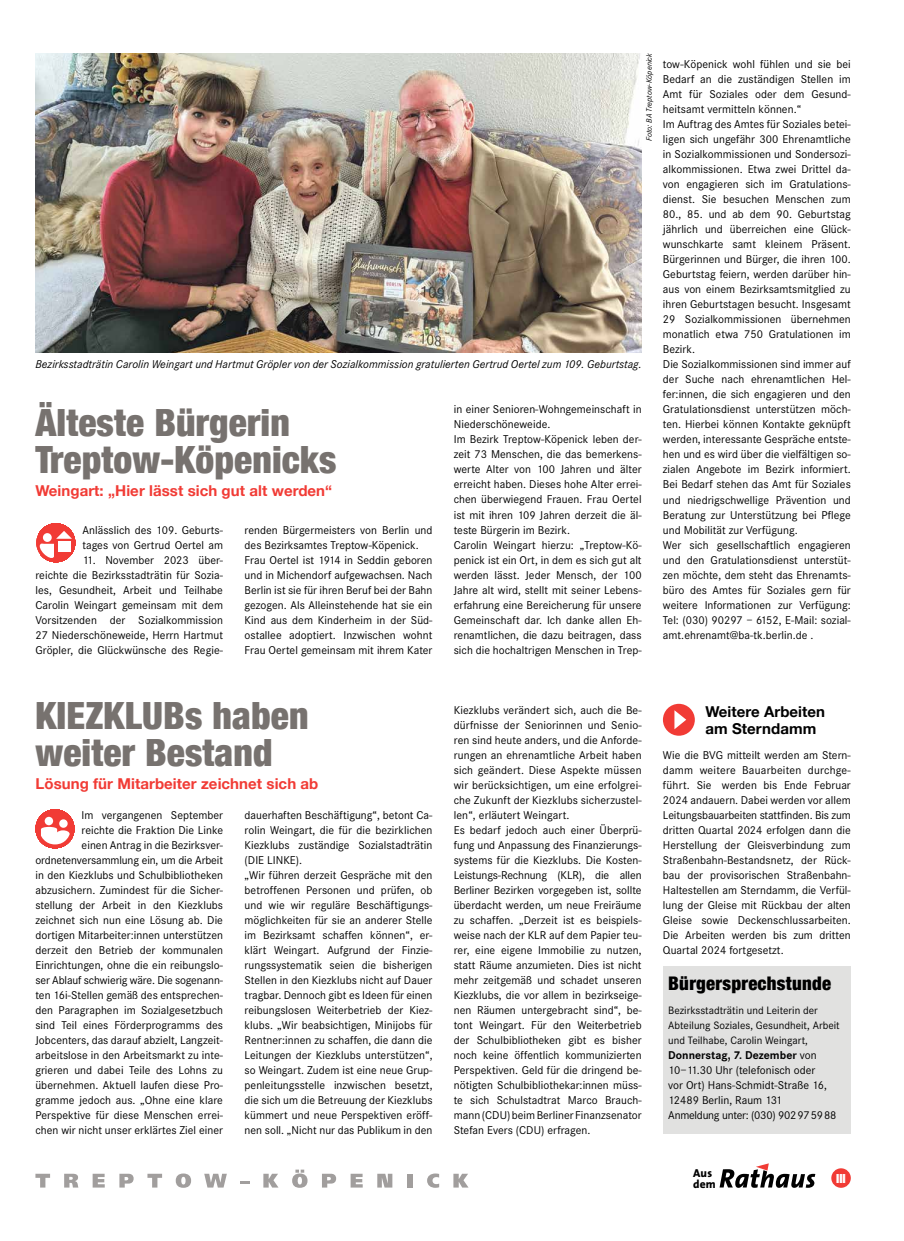
<style>
.page{position:relative;width:904px;height:1241px;background:#fff}
.page>*{position:absolute;margin:0;border:0;box-sizing:border-box;transform-origin:0 0}
.t1{font:900 condensed 37.5px/37.5px "Helvetica Neue";letter-spacing:.005em;color:#77726f}
.t2{font:900 condensed 18.75px "Helvetica Neue";letter-spacing:.015em;color:#000}
.t3{font:700 15px "Helvetica Neue";letter-spacing:.005em;color:#f13b35}
.t4{font:700 15px/17.5px "Helvetica Neue";letter-spacing:.005em;color:#000}
.t5{font:900 condensed 12.5px "Helvetica Neue";color:#fff}
.t6{font:11.75px/15px "Corporate S";letter-spacing:.005em;color:#000}
.t7{font:italic 11.75px "Corporate S";letter-spacing:.005em;color:#000}
.t8{font:800 11.5px/10.1px "The Sans";letter-spacing:.02em;color:#000}
.t9{font:11.12px/15px "Corporate S";letter-spacing:.005em;color:#000}
.t10{font:italic 8.12px "Corporate S";letter-spacing:.01em;color:#000}
.s1{font-weight:700}
</style>
<div class="page">
<svg style="left:35px;top:1173px;width:15px;height:14px"></svg>
<svg style="left:64px;top:1173px;width:14px;height:14px"></svg>
<svg style="left:93px;top:1173px;width:12px;height:14px"></svg>
<svg style="left:119px;top:1173px;width:15px;height:14px"></svg>
<svg style="left:147px;top:1173px;width:15px;height:14px"></svg>
<svg style="left:176px;top:1173px;width:15px;height:14px"></svg>
<svg style="left:204px;top:1173px;width:23px;height:14px"></svg>
<svg style="left:240px;top:1181px;width:9px;height:2px"></svg>
<svg style="left:263px;top:1173px;width:15px;height:14px"></svg>
<svg style="left:292px;top:1169px;width:15px;height:18px"></svg>
<svg style="left:322px;top:1173px;width:14px;height:14px"></svg>
<svg style="left:350px;top:1173px;width:13px;height:14px"></svg>
<svg style="left:377px;top:1173px;width:15px;height:14px"></svg>
<div style="left:407px;top:1173px;width:5px;height:14px;background:#a19e9d"></div>
<svg style="left:427px;top:1173px;width:12px;height:14px"></svg>
<svg style="left:453px;top:1173px;width:15px;height:14px"></svg>
<svg style="left:719px;top:1163px;width:96px;height:24px"></svg>
<div style="left:831px;top:1168px;width:19px;height:19px;background:#f13b35;border-radius:50%"></div>
<img style="left:35px;top:53px;width:606px;height:299px">
<div style="left:36px;top:523px;width:39px;height:39px;background:#f13b35;border-radius:50%"></div>
<svg style="left:38px;top:525px;width:35px;height:36px"></svg>
<div style="left:35px;top:822px;width:5px;height:16px;background:#f7e5e4"></div>
<div style="left:35px;top:809px;width:39px;height:39px;background:#f13b35;border-radius:50%"></div>
<svg style="left:38px;top:811px;width:34px;height:36px"></svg>
<div style="left:663px;top:966px;width:187px;height:167px;background:#e1e1e0"></div>
<div style="left:663px;top:703px;width:31px;height:32px;background:#f13b35;border-radius:50%"></div>
<svg style="left:674px;top:710px;width:12px;height:19px"></svg>
<p class="t10" style="left:644px;top:141px;width:90px;rotate:-90deg">Foto: BA Treptow-Köpenick</p>
<p class="t7" style="left:35px;top:358px;width:607px">Bezirksstadträtin Carolin Weingart und Hartmut Gröpler von der Sozialkommission gratulierten Gertrud Oertel zum 109. Geburtstag.</p>
<h1 class="t1" style="left:35px;top:401px;width:302px">Älteste Bürgerin<br>Treptow-Köpenicks</h1>
<p class="t3" style="left:35px;top:477px;width:298px">Weingart: „Hier lässt sich gut alt werden“</p>
<p class="t6" style="left:82px;top:522px;width:142px">Anlässlich des 109. Geburts&shy;tages von Gertrud Oertel am</p>
<p class="t6" style="left:35px;top:552px;width:189px;text-align:justify;text-indent:47px">11. November 2023 über&shy;reichte die Bezirksstadträtin für Sozia&shy;les, Gesundheit, Arbeit und Teilhabe Carolin Weingart gemeinsam mit dem Vorsitzenden der Sozialkommission 27 Niederschöneweide, Herrn Hartmut Gröpler, die Glückwünsche des Regie-</p>
<p class="t6" style="left:244px;top:522px;width:189px">renden Bürgermeisters von Berlin und des Bezirksamtes Treptow-Köpenick.<br>Frau Oertel ist 1914 in Seddin geboren und in Michendorf aufgewachsen. Nach Berlin ist sie für ihren Beruf bei der Bahn gezogen. Als Alleinstehende hat sie ein Kind aus dem Kinderheim in der Süd&shy;ostallee adoptiert. Inzwischen wohnt Frau Oertel gemeinsam mit ihrem Kater</p>
<p class="t6" style="left:454px;top:402px;width:189px">in einer Senioren-Wohngemeinschaft in Niederschöneweide.<br>Im Bezirk Treptow-Köpenick leben der&shy;zeit 73 Menschen, die das bemerkens&shy;werte Alter von 100 Jahren und älter erreicht haben. Dieses hohe Alter errei&shy;chen überwiegend Frauen. Frau Oertel ist mit ihren 109 Jahren derzeit die äl&shy;teste Bürgerin im Bezirk.<br>Carolin Weingart hierzu: „Treptow-Kö&shy;penick ist ein Ort, in dem es sich gut alt werden lässt. Jeder Mensch, der 100<br>Jahre alt wird, stellt mit seiner Lebens&shy;erfahrung eine Bereicherung für unsere Gemeinschaft dar. Ich danke allen Eh&shy;renamtlichen, die dazu beitragen, dass sich die hochaltrigen Menschen in Trep-</p>
<p class="t6" style="left:663px;top:57px;width:189px">tow-Köpenick wohl fühlen und sie bei Bedarf an die zuständigen Stellen im Amt für Soziales oder dem Gesund&shy;heitsamt vermitteln können.“<br>Im Auftrag des Amtes für Soziales betei&shy;ligen sich ungefähr 300 Ehrenamtliche in Sozialkommissionen und Sondersozi&shy;alkommissionen. Etwa zwei Drittel da&shy;von engagieren sich im Gratulations&shy;dienst. Sie besuchen Menschen zum 80., 85. und ab dem 90. Geburtstag jährlich und überreichen eine Glück&shy;wunschkarte samt kleinem Präsent.<br>Bürgerinnen und Bürger, die ihren 100.<br>Geburtstag feiern, werden darüber hin&shy;aus von einem Bezirksamtsmitglied zu ihren Geburtstagen besucht. Insgesamt 29 Sozialkommissionen übernehmen monatlich etwa 750 Gratulationen im Bezirk.<br>Die Sozialkommissionen sind immer auf der Suche nach ehrenamtlichen Hel&shy;fer:innen, die sich engagieren und den Gratulationsdienst unterstützen möch&shy;ten. Hierbei können Kontakte geknüpft werden, interessante Gespräche entste&shy;hen und es wird über die vielfältigen so&shy;zialen Angebote im Bezirk informiert.<br>Bei Bedarf stehen das Amt für Soziales und niedrigschwellige Prävention und Beratung zur Unterstützung bei Pflege und Mobilität zur Verfügung.<br>Wer sich gesellschaftlich engagieren und den Gratulationsdienst unterstüt&shy;zen möchte, dem steht das Ehrenamts&shy;büro des Amtes für Soziales gern für weitere Informationen zur Verfügung:<br>Tel: (030) 90297 – 6152, E-Mail: sozial&shy;amt.ehrenamt@ba-tk.berlin.de .</p>
<h1 class="t1" style="left:35px;top:694px;width:275px">KIEZKLUBs haben weiter Bestand</h1>
<p class="t3" style="left:35px;top:769px;width:284px">Lösung für Mitarbeiter zeichnet sich ab</p>
<p class="t6" style="left:35px;top:807px;width:189px;text-align:right">Im vergangenen September<br>reichte die Fraktion Die Linke<br>einen Antrag in die Bezirksver&shy;ordnetenversammlung ein, um die Arbeit in den Kiezklubs und Schulbibliotheken abzusichern. Zumindest für die Sicher&shy;stellung der Arbeit in den Kiezklubs zeichnet sich nun eine Lösung ab. Die dortigen Mitarbeiter:innen unterstützen derzeit den Betrieb der kommunalen Einrichtungen, ohne die ein reibungslo&shy;ser Ablauf schwierig wäre. Die sogenann&shy;ten 16i-Stellen gemäß des entsprechen&shy;den Paragraphen im Sozialgesetzbuch sind Teil eines Förderprogramms des Jobcenters, das darauf abzielt, Langzeit&shy;arbeitslose in den Arbeitsmarkt zu inte&shy;grieren und dabei Teile des Lohns zu übernehmen. Aktuell laufen diese Pro&shy;gramme jedoch aus. „Ohne eine klare Perspektive für diese Menschen errei&shy;chen wir nicht unser erklärtes Ziel einer</p>
<p class="t6" style="left:244px;top:807px;width:189px">dauerhaften Beschäftigung“, betont Ca&shy;rolin Weingart, die für die bezirklichen Kiezklubs zuständige Sozialstadträtin (DIE LINKE).<br>„Wir führen derzeit Gespräche mit den betroffenen Personen und prüfen, ob und wie wir reguläre Beschäftigungs&shy;möglichkeiten für sie an anderer Stelle im Bezirksamt schaffen können“, er&shy;klärt Weingart. Aufgrund der Finzie&shy;rungssystematik seien die bisherigen Stellen in den Kiezklubs nicht auf Dauer tragbar. Dennoch gibt es Ideen für einen reibungslosen Weiterbetrieb der Kiez&shy;klubs. „Wir beabsichtigen, Minijobs für Rentner:innen zu schaffen, die dann die Leitungen der Kiezklubs unterstützen“, so Weingart. Zudem ist eine neue Grup&shy;penleitungsstelle inzwischen besetzt, die sich um die Betreuung der Kiezklubs kümmert und neue Perspektiven eröff&shy;nen soll. „Nicht nur das Publikum in den</p>
<p class="t6" style="left:454px;top:702px;width:189px">Kiezklubs verändert sich, auch die Be&shy;dürfnisse der Seniorinnen und Senio&shy;ren sind heute anders, und die Anforde&shy;rungen an ehrenamtliche Arbeit haben sich geändert. Diese Aspekte müssen wir berücksichtigen, um eine erfolgrei&shy;che Zukunft der Kiezklubs sicherzustel&shy;len“, erläutert Weingart.<br>Es bedarf jedoch auch einer Überprü&shy;fung und Anpassung des Finanzierungs&shy;systems für die Kiezklubs. Die Kosten-Leistungs-Rechnung (KLR), die allen Berliner Bezirken vorgegeben ist, sollte überdacht werden, um neue Freiräume zu schaffen. „Derzeit ist es beispiels&shy;weise nach der KLR auf dem Papier teu&shy;rer, eine eigene Immobilie zu nutzen, statt Räume anzumieten. Dies ist nicht mehr zeitgemäß und schadet unseren Kiezklubs, die vor allem in bezirkseige&shy;nen Räumen untergebracht sind“, be&shy;tont Weingart. Für den Weiterbetrieb der Schulbibliotheken gibt es bisher noch keine öffentlich kommunizierten Perspektiven. Geld für die dringend be&shy;nötigten Schulbibliothekar:innen müss&shy;te sich Schulstadtrat Marco Brauch&shy;mann (CDU) beim Berliner Finanzsenator Stefan Evers (CDU) erfragen.</p>
<p class="t4" style="left:705px;top:701px;width:121px">Weitere Arbeiten am Sterndamm</p>
<p class="t6" style="left:663px;top:747px;width:189px;text-align:justify">Wie die BVG mitteilt werden am Stern&shy;damm weitere Bauarbeiten durchge&shy;führt. Sie werden bis Ende Februar 2024 andauern. Dabei werden vor allem Leitungsbauarbeiten stattfinden. Bis zum dritten Quartal 2024 erfolgen dann die Herstellung der Gleisverbindung zum Straßenbahn-Bestandsnetz, der Rück&shy;bau der provisorischen Straßenbahn-Haltestellen am Sterndamm, die Verfül&shy;lung der Gleise mit Rückbau der alten Gleise sowie Deckenschlussarbeiten.<br>Die Arbeiten werden bis zum dritten Quartal 2024 fortgesetzt.</p>
<h2 class="t2" style="left:668px;top:967px;width:164px">Bürgersprechstunde</h2>
<p class="t9" style="left:668px;top:1002px;width:173px">Bezirksstadträtin und Leiterin der<br>Abteilung Soziales, Gesundheit, Arbeit und Teilhabe, Carolin Weingart,</p>
<p class="t6" style="left:668px;top:1047px;width:170px"><span class="s1">Donnerstag, 7. Dezember</span> von<br>10–11.30 Uhr (telefonisch oder<br>vor Ort) Hans-Schmidt-Straße 16,<br>12489 Berlin, Raum 131<br>Anmeldung unter: (030) 902975988</p>
<p class="t8" style="left:693px;top:1167px;width:24px">Aus dem</p>
<p class="t5" style="left:836px;top:1167px;width:11px">III</p>
</div>
